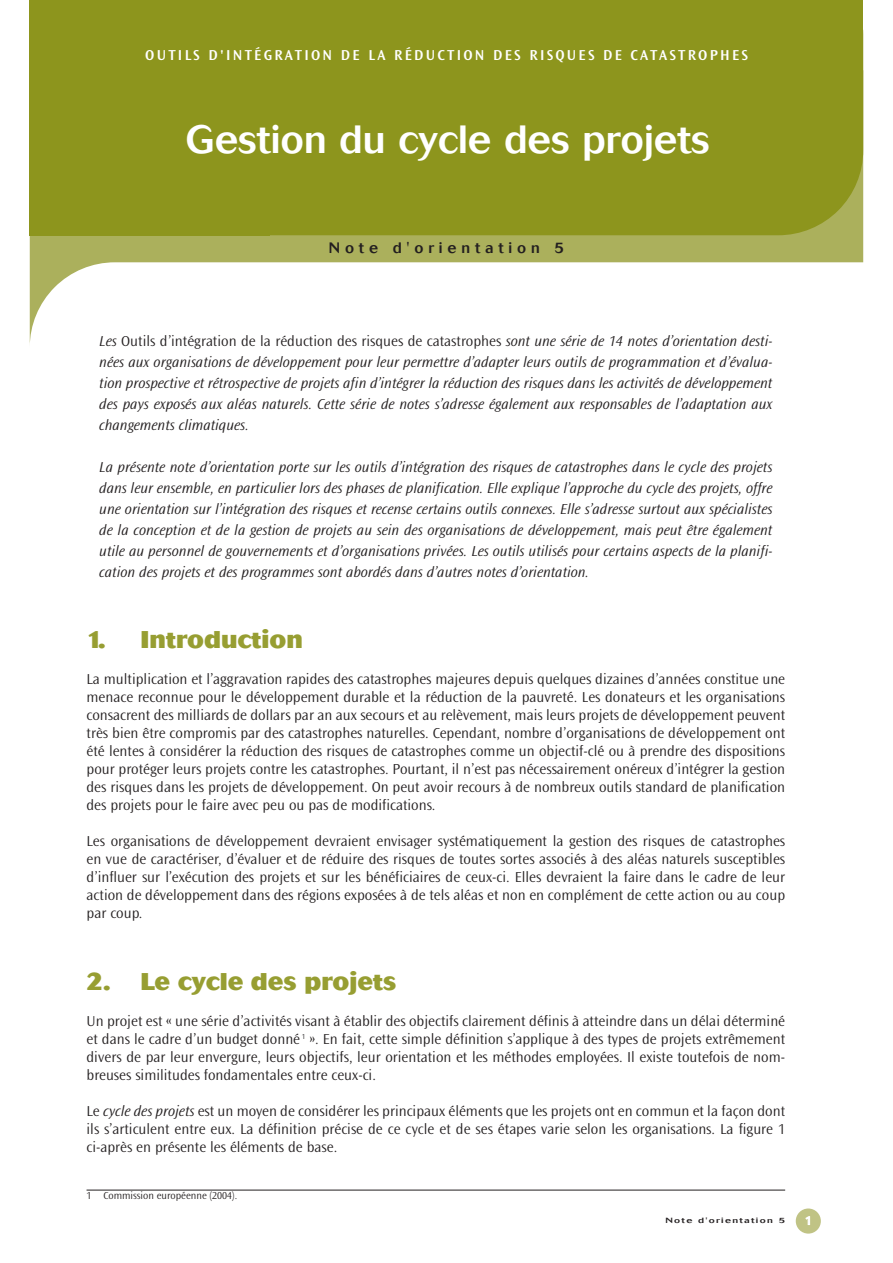
<style>
.page{position:relative;width:893px;height:1263px;background:#fff}
.page>*{position:absolute;margin:0;border:0;box-sizing:border-box;transform-origin:0 0}
.t1{font:500 39px "Cosmos";color:#fff}
.t2{font:800 24px "Cosmos";color:#979e32}
.t3{font:300 15px/18px "Ocean Sans";color:#231f20;text-align:justify}
.t4{font:italic 300 15px/21px "Ocean Sans";color:#231f20;text-align:justify}
.t5{font:600 15px "Ocean Sans";letter-spacing:.15em;color:#fff}
.t6{font:500 15px "Cosmos";letter-spacing:.325em;color:#231f20}
.t7{font:600 12px "Ocean Sans";color:#fff}
.t8{font:300 10.5px "Ocean Sans";color:#231f20}
.t9{font:500 7.5px "Cosmos";letter-spacing:.13em;color:#231f20;scale:1.33 1}
.s1{font-style:normal}
.s2{font-style:italic}
</style>
<div class="page">
<svg style="left:30px;top:235px;width:833px;height:106px"></svg>
<div style="left:270px;top:115px;width:593px;height:120px;background:#8d951d"></div>
<div style="left:30px;top:0;width:833px;height:115px;background:#8d951d"></div>
<div style="left:30px;top:30px;width:240px;height:205px;background:#8d951d"></div>
<hr style="left:87px;top:1190px;width:698px;height:1px;background:#231f20">
<div style="left:796px;top:1208px;width:25px;height:25px;background:#c0c385;border-radius:50%"></div>
<p class="t5" style="left:145px;top:49px;width:604px">OUTILS D'INTÉGRATION DE LA RÉDUCTION DES RISQUES DE CATASTROPHES</p>
<h1 class="t1" style="left:185px;top:125px;width:526px">Gestion du cycle des projets</h1>
<p class="t6" style="left:329px;top:242px;width:237px">Note d'orientation 5</p>
<p class="t4" style="left:99px;top:332px;width:675px">Les <span class="s1">Outils d’intégration de la réduction des risques de catastrophes</span> sont une série de 14 notes d’orientation desti&shy;nées aux organisations de développement pour leur permettre d’adapter leurs outils de programmation et d’évalua&shy;tion prospective et rétrospective de projets afin d’intégrer la réduction des risques dans les activités de développement des pays exposés aux aléas naturels. Cette série de notes s’adresse également aux responsables de l’adaptation aux changements climatiques.</p>
<p class="t4" style="left:99px;top:458px;width:675px">La présente note d’orientation porte sur les outils d’intégration des risques de catastrophes dans le cycle des projets dans leur ensemble, en particulier lors des phases de planification. Elle explique l’approche du cycle des projets, offre une orientation sur l’intégration des risques et recense certains outils connexes. Elle s’adresse surtout aux spécialistes de la conception et de la gestion de projets au sein des organisations de développement, mais peut être également utile au personnel de gouvernements et d’organisations privées. Les outils utilisés pour certains aspects de la planifi&shy;cation des projets et des programmes sont abordés dans d’autres notes d’orientation.</p>
<h2 class="t2" style="left:87px;top:631px;width:218px">1. Introduction</h2>
<p class="t3" style="left:87px;top:671px;width:700px">La multiplication et l’aggravation rapides des catastrophes majeures depuis quelques dizaines d’années constitue une menace reconnue pour le développement durable et la réduction de la pauvreté. Les donateurs et les organisations consacrent des milliards de dollars par an aux secours et au relèvement, mais leurs projets de développement peuvent très bien être compromis par des catastrophes naturelles. Cependant, nombre d’organisations de développement ont été lentes à considérer la réduction des risques de catastrophes comme un objectif-clé ou à prendre des dispositions pour protéger leurs projets contre les catastrophes. Pourtant, il n’est pas nécessairement onéreux d’intégrer la gestion des risques dans les projets de développement. On peut avoir recours à de nombreux outils standard de planification des projets pour le faire avec peu ou pas de modifications.</p>
<p class="t3" style="left:87px;top:833px;width:700px">Les organisations de développement devraient envisager systématiquement la gestion des risques de catastrophes en vue de caractériser, d’évaluer et de réduire des risques de toutes sortes associés à des aléas naturels susceptibles d’influer sur l’exécution des projets et sur les bénéficiaires de ceux-ci. Elles devraient la faire dans le cadre de leur action de développement dans des régions exposées à de tels aléas et non en complément de cette action ou au coup par coup.</p>
<h2 class="t2" style="left:87px;top:973px;width:312px">2. Le cycle des projets</h2>
<p class="t3" style="left:87px;top:1013px;width:700px">Un projet est « une série d’activités visant à établir des objectifs clairement définis à atteindre dans un délai déterminé et dans le cadre d’un budget donné <sup>1</sup> ». En fait, cette simple définition s’applique à des types de projets extrêmement divers de par leur envergure, leurs objectifs, leur orientation et les méthodes employées. Il existe toutefois de nom&shy;breuses similitudes fondamentales entre ceux-ci.</p>
<p class="t3" style="left:87px;top:1103px;width:700px">Le <span class="s2">cycle des projets</span> est un moyen de considérer les principaux éléments que les projets ont en commun et la façon dont ils s’articulent entre eux. La définition précise de ce cycle et de ses étapes varie selon les organisations. La figure 1 ci-après en présente les éléments de base.</p>
<p class="t8" style="left:87px;top:1191px;width:152px">1 Commission européenne (2004).</p>
<p class="t9" style="left:665px;top:1218px;width:91px">Note d'orientation 5</p>
<p class="t7" style="left:805px;top:1215px;width:8px">1</p>
</div>
